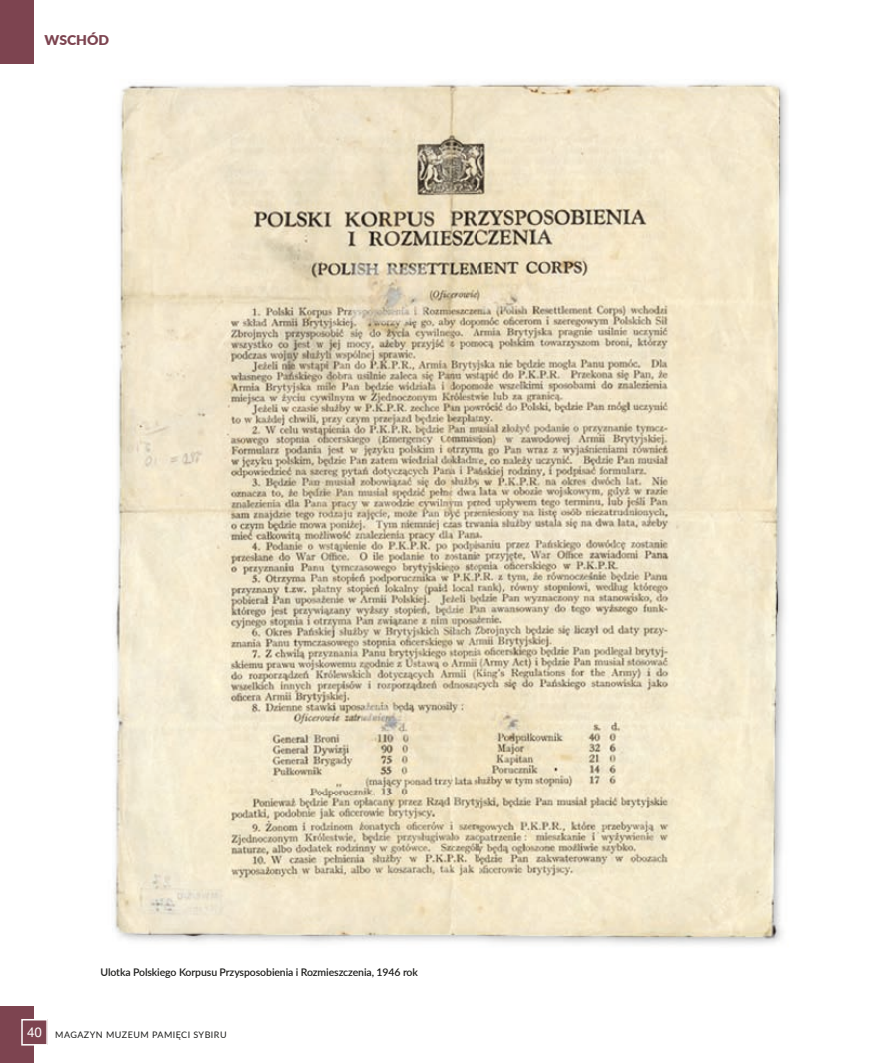
<style>
.page{position:relative;width:893px;height:1063px;background:#fff}
.page>*{position:absolute;margin:0;border:0;box-sizing:border-box;transform-origin:0 0}
.t1{font:900 13.5px "Lato";color:#7d4450;scale:1.04 1}
.t2{font:600 10.5px "Lato";letter-spacing:-.01em;color:#1d1d1b}
.t3{font:9px "Lato";letter-spacing:.05em;color:#1d1d1b}
.s1{font-family:"Switzer EFN";font-size:13.5px;color:#fff}
</style>
<div class="page">
<div style="left:0;top:1006px;width:34px;height:57px;background:#7d4450"></div>
<svg style="left:21px;top:1019px;width:27px;height:27px"></svg>
<div style="left:0;top:0;width:34px;height:64px;background:#7d4450"></div>
<img style="left:113px;top:82px;width:675px;height:863px">
<p class="t1" style="left:45px;top:32px;width:64px">WSCHÓD</p>
<p class="t2" style="left:100px;top:965px;width:319px">Ulotka Polskiego Korpusu Przysposobienia i Rozmieszczenia, 1946 rok</p>
<p class="t3" style="left:27px;top:1029px;width:201px"><span class="s1">40</span> MAGAZYN MUZEUM PAMIĘCI SYBIRU</p>
</div>
